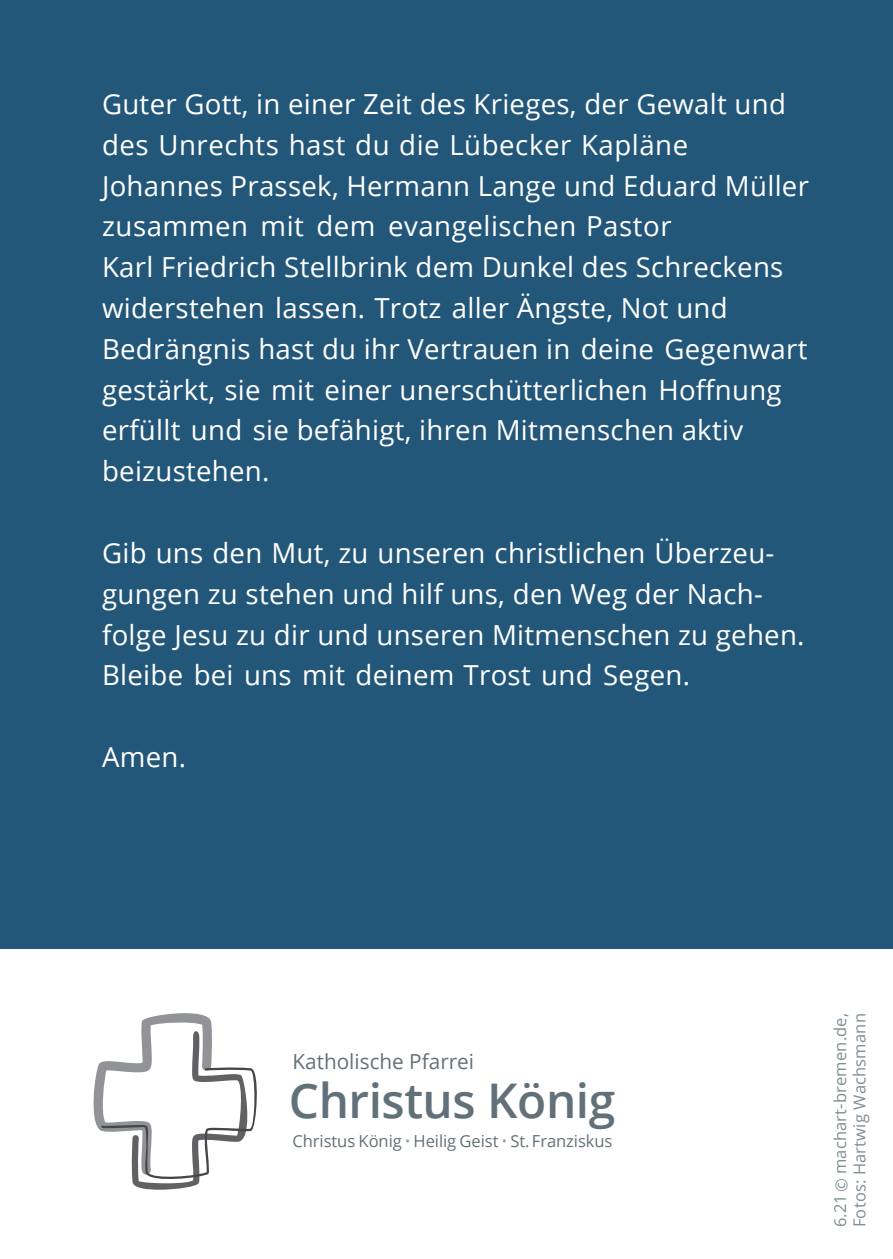
<style>
.page{position:relative;width:893px;height:1259px;background:#fff}
.page>*{position:absolute;margin:0;border:0;box-sizing:border-box;transform-origin:0 0}
.t1{font:600 47.7px "Open Sans";letter-spacing:-.01em;color:#627179}
.t2{font:27.6px/40.8px "Open Sans";letter-spacing:.01em;color:#fff}
.t3{font:20.7px "Open Sans";color:#627179}
.t4{font:16.5px/19.5px "Open Sans";letter-spacing:.01em;color:#808e96}
.t5{font:16.5px "Open Sans";letter-spacing:-.005em;color:#627179}
.s1{font-size:13.8px;color:#99a5ad}
</style>
<div class="page">
<div style="left:0;top:0;width:893px;height:949px;background:#235779"></div>
<svg style="left:93px;top:1013px;width:164px;height:176px"></svg>
<p class="t2" style="left:102px;top:83px;width:708px">Guter Gott, in einer Zeit des Krieges, der Gewalt und des Unrechts hast du die Lübecker Kapläne Johannes Prassek, Hermann Lange und Eduard Müller zusammen mit dem evangelischen Pastor<br>Karl Friedrich Stellbrink dem Dunkel des Schreckens widerstehen lassen. Trotz aller Ängste, Not und Bedrängnis hast du ihr Vertrauen in deine Gegenwart gestärkt, sie mit einer unerschütterlichen Hoffnung erfüllt und sie befähigt, ihren Mitmenschen aktiv beizustehen.</p>
<p class="t2" style="left:102px;top:532px;width:704px">Gib uns den Mut, zu unseren christlichen Überzeu&shy;gungen zu stehen und hilf uns, den Weg der Nach&shy;folge Jesu zu dir und unseren Mitmenschen zu gehen.<br>Bleibe bei uns mit deinem Trost und Segen.</p>
<p class="t2" style="left:102px;top:736px;width:86px">Amen.</p>
<p class="t3" style="left:292px;top:1046px;width:183px">Katholische Pfarrei</p>
<h1 class="t1" style="left:289px;top:1067px;width:328px">Christus König</h1>
<p class="t5" style="left:292px;top:1129px;width:321px">Christus König <span class="s1">•</span> Heilig Geist <span class="s1">•</span> St. Franziskus</p>
<p class="t4" style="left:830px;top:1227px;width:216px;rotate:-90deg">6.21 © machart-bremen.de,<br>Fotos: Hartwig Wachsmann</p>
</div>
